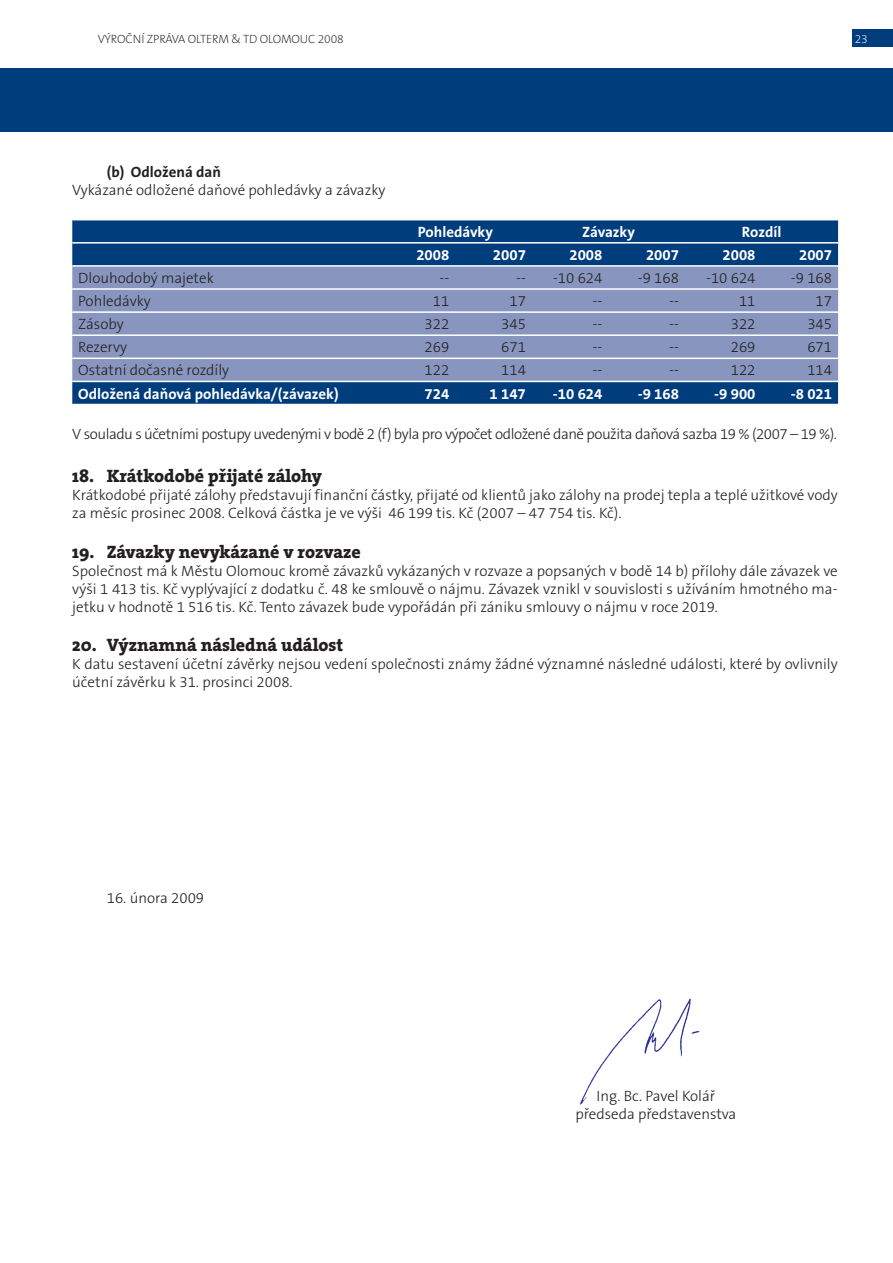
<style>
.page{position:relative;width:893px;height:1263px;background:#fff}
.page>*{position:absolute;margin:0;border:0;box-sizing:border-box;transform-origin:0 0}
.t1{font:18px "The Serif HP8 Ex Bld";color:#231f20}
.t2{font:300 15px/18px "The Sans OT3";color:#231f20}
.t3{font:700 15px "The Sans OT7";color:#fff}
.t4{font:300 15px "The Sans OT3";letter-spacing:-.03em;color:#231f20}
.t5{font:700 15px "The Sans OT7";color:#231f20}
.t6{font:200 12px "The Sans OT2";letter-spacing:-.01em;color:#231f20}
.t7{font:200 12px "The Sans OT2";color:#fff}
</style>
<div class="page">
<div style="left:72px;top:220px;width:766px;height:184px;background:#003d7d"></div>
<div style="left:72px;top:267px;width:766px;height:114px;background:#8896bf"></div>
<hr style="left:72px;top:242px;width:766px;height:2px;background:#fff">
<hr style="left:72px;top:265px;width:766px;height:2px;background:#fff">
<hr style="left:72px;top:288px;width:766px;height:2px;background:#fff">
<hr style="left:72px;top:311px;width:766px;height:2px;background:#fff">
<hr style="left:72px;top:334px;width:766px;height:2px;background:#fff">
<hr style="left:72px;top:358px;width:766px;height:1px;background:#fff">
<hr style="left:72px;top:381px;width:766px;height:1px;background:#fff">
<img style="left:580px;top:998px;width:120px;height:107px">
<div style="left:853px;top:30px;width:40px;height:17px;background:#003d7d"></div>
<div style="left:0;top:68px;width:893px;height:64px;background:#003d7d"></div>
<p class="t6" style="left:98px;top:34px;width:248px">VÝROČNÍ ZPRÁVA OLTERM &amp; TD OLOMOUC 2008</p>
<p class="t7" style="left:855px;top:34px;width:15px">23</p>
<p class="t5" style="left:107px;top:166px;width:116px">(b) Odložená daň</p>
<p class="t2" style="left:72px;top:182px;width:315px">Vykázané odložené daňové pohledávky a závazky</p>
<p class="t3" style="left:418px;top:226px;width:77px">Pohledávky</p>
<p class="t3" style="left:582px;top:226px;width:54px">Závazky</p>
<p class="t3" style="left:742px;top:226px;width:41px">Rozdíl</p>
<p class="t3" style="left:416px;top:249px;width:34px">2008</p>
<p class="t3" style="left:493px;top:249px;width:34px">2007</p>
<p class="t3" style="left:569px;top:249px;width:34px">2008</p>
<p class="t3" style="left:646px;top:249px;width:34px">2007</p>
<p class="t3" style="left:722px;top:249px;width:34px">2008</p>
<p class="t3" style="left:799px;top:249px;width:34px">2007</p>
<p class="t2" style="left:78px;top:270px;width:137px">Dlouhodobý majetek</p>
<p class="t2" style="left:440px;top:270px;width:11px">--</p>
<p class="t2" style="left:516px;top:270px;width:11px">--</p>
<p class="t2" style="left:553px;top:270px;width:51px">-10 624</p>
<p class="t2" style="left:638px;top:270px;width:43px">-9 168</p>
<p class="t2" style="left:706px;top:270px;width:51px">-10 624</p>
<p class="t2" style="left:791px;top:270px;width:43px">-9 168</p>
<p class="t2" style="left:78px;top:294px;width:74px">Pohledávky</p>
<p class="t2" style="left:433px;top:294px;width:18px">11</p>
<p class="t2" style="left:509px;top:294px;width:18px">17</p>
<p class="t2" style="left:593px;top:294px;width:11px">--</p>
<p class="t2" style="left:669px;top:294px;width:11px">--</p>
<p class="t2" style="left:739px;top:294px;width:18px">11</p>
<p class="t2" style="left:816px;top:294px;width:18px">17</p>
<p class="t2" style="left:78px;top:317px;width:47px">Zásoby</p>
<p class="t2" style="left:425px;top:317px;width:26px">322</p>
<p class="t2" style="left:501px;top:317px;width:26px">345</p>
<p class="t2" style="left:593px;top:317px;width:11px">--</p>
<p class="t2" style="left:669px;top:317px;width:11px">--</p>
<p class="t2" style="left:731px;top:317px;width:26px">322</p>
<p class="t2" style="left:807px;top:317px;width:26px">345</p>
<p class="t2" style="left:78px;top:340px;width:50px">Rezervy</p>
<p class="t2" style="left:425px;top:340px;width:26px">269</p>
<p class="t2" style="left:501px;top:340px;width:26px">671</p>
<p class="t2" style="left:593px;top:340px;width:11px">--</p>
<p class="t2" style="left:669px;top:340px;width:11px">--</p>
<p class="t2" style="left:731px;top:340px;width:26px">269</p>
<p class="t2" style="left:807px;top:340px;width:26px">671</p>
<p class="t2" style="left:78px;top:363px;width:152px">Ostatní dočasné rozdíly</p>
<p class="t2" style="left:425px;top:363px;width:26px">122</p>
<p class="t2" style="left:501px;top:363px;width:26px">114</p>
<p class="t2" style="left:593px;top:363px;width:11px">--</p>
<p class="t2" style="left:669px;top:363px;width:11px">--</p>
<p class="t2" style="left:731px;top:363px;width:26px">122</p>
<p class="t2" style="left:807px;top:363px;width:26px">114</p>
<p class="t3" style="left:78px;top:388px;width:262px">Odložená daňová pohledávka/(závazek)</p>
<p class="t3" style="left:425px;top:388px;width:26px">724</p>
<p class="t3" style="left:490px;top:388px;width:38px">1 147</p>
<p class="t3" style="left:553px;top:388px;width:51px">-10 624</p>
<p class="t3" style="left:638px;top:388px;width:43px">-9 168</p>
<p class="t3" style="left:714px;top:388px;width:43px">-9 900</p>
<p class="t3" style="left:791px;top:388px;width:43px">-8 021</p>
<p class="t4" style="left:72px;top:428px;width:766px">V souladu s účetními postupy uvedenými v bodě 2 (f) byla pro výpočet odložené daně použita daňová sazba 19 % (2007 – 19 %).</p>
<p class="t1" style="left:72px;top:469px;width:251px">18. Krátkodobé přijaté zálohy</p>
<p class="t2" style="left:72px;top:488px;width:767px">Krátkodobé přijaté zálohy představují finanční částky, přijaté od klientů jako zálohy na prodej tepla a teplé užitkové vody za měsíc prosinec 2008. Celková částka je ve výši 46 199 tis. Kč (2007 – 47 754 tis. Kč).</p>
<p class="t1" style="left:72px;top:545px;width:290px">19. Závazky nevykázané v rozvaze</p>
<p class="t2" style="left:72px;top:563px;width:767px;text-align:justify">Společnost má k Městu Olomouc kromě závazků vykázaných v rozvaze a popsaných v bodě 14 b) přílohy dále závazek ve výši 1 413 tis. Kč vyplývající z dodatku č. 48 ke smlouvě o nájmu. Závazek vznikl v souvislosti s užíváním hmotného ma&shy;jetku v hodnotě 1 516 tis. Kč. Tento závazek bude vypořádán při zániku smlouvy o nájmu v roce 2019.</p>
<p class="t1" style="left:72px;top:638px;width:273px">20. Významná následná událost</p>
<p class="t2" style="left:72px;top:657px;width:767px">K datu sestavení účetní závěrky nejsou vedení společnosti známy žádné významné následné události, které by ovlivnily účetní závěrku k 31. prosinci 2008.</p>
<p class="t2" style="left:107px;top:891px;width:99px">16. února 2009</p>
<p class="t2" style="left:575px;top:1089px;width:162px;text-align:center">Ing. Bc. Pavel Kolář předseda představenstva</p>
</div>
